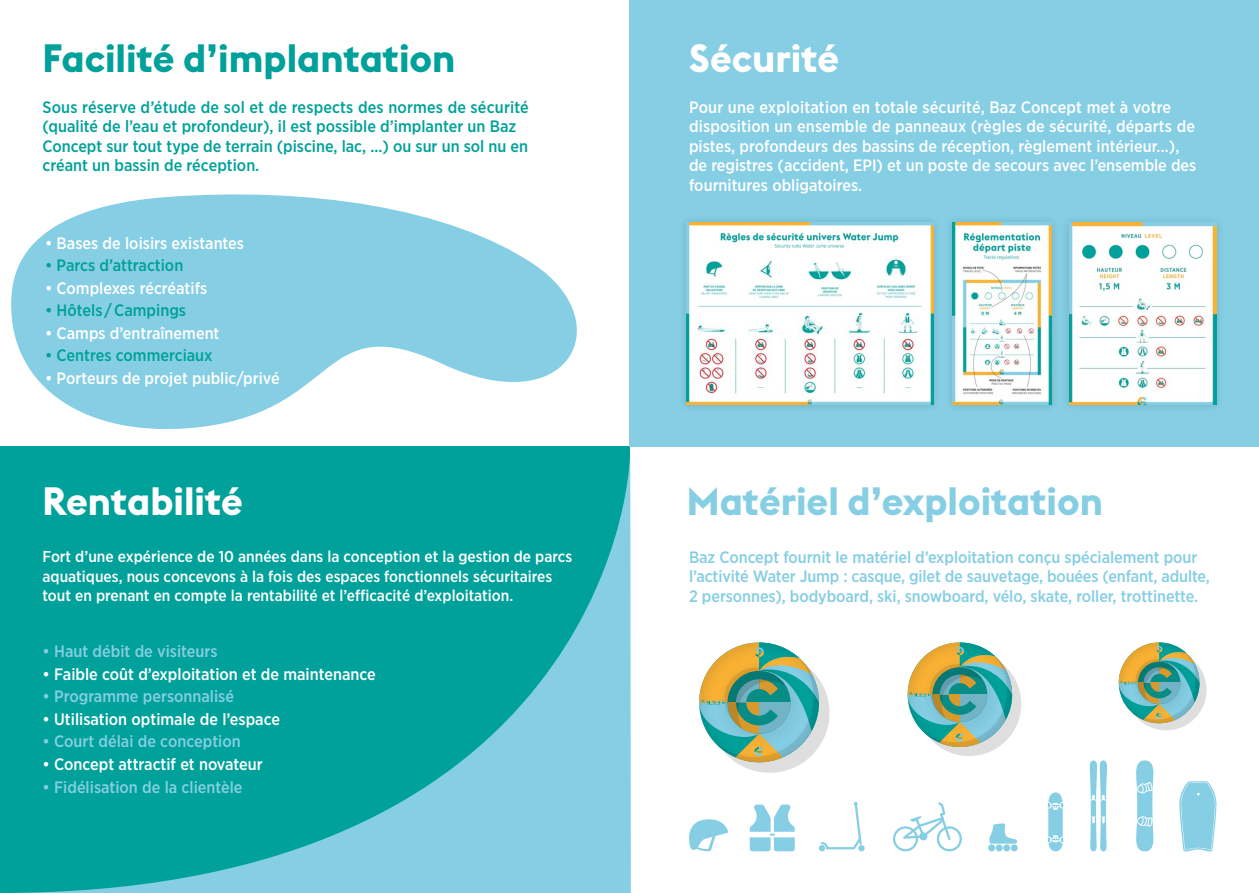
<style>
.page{position:relative;width:1259px;height:893px;background:#fff}
.page>*{position:absolute;margin:0;border:0;box-sizing:border-box;transform-origin:0 0}
.t1{font:700 39px "Euclid BP";color:#00a19a}
.t2{font:700 39px "Euclid BP";color:#85cee4}
.t3{font:700 39px "Euclid BP";color:#fff}
.t4{font:500 16.5px/19.5px "Gotham Narrow";color:#fff}
.t5{font:500 16.5px/19.5px "Gotham Narrow";letter-spacing:-.005em;color:#85cee4}
.t6{font:500 16.5px/19.5px "Gotham Narrow";color:#00a19a}
.t7{font:500 15.75px/19.5px "Gotham Narrow";color:#fff}
</style>
<div class="page">
<div style="left:629px;top:0;width:630px;height:446px;background:#85cee4"></div>
<svg style="left:11px;top:194px;width:566px;height:235px;fill:#85cee4"></svg>
<svg style="left:699px;top:642px;width:130px;height:131px"></svg>
<svg style="left:727px;top:671px;width:63px;height:63px;background:#519480"></svg>
<svg style="left:907px;top:642px;width:114px;height:114px"></svg>
<svg style="left:932px;top:667px;width:55px;height:55px;background:#52947f"></svg>
<svg style="left:1118px;top:642px;width:88px;height:88px"></svg>
<svg style="left:1137px;top:662px;width:43px;height:42px"></svg>
<div style="left:678px;top:215px;width:263px;height:198px;background:#000;opacity:.15"></div>
<img style="left:687px;top:223px;width:246px;height:182px">
<div style="left:944px;top:215px;width:115px;height:198px;background:#81c8dd"></div>
<img style="left:952px;top:223px;width:99px;height:182px">
<svg style="left:749px;top:804px;width:46px;height:47px"></svg>
<svg style="left:689px;top:819px;width:39px;height:33px"></svg>
<div style="left:1010px;top:844px;width:7px;height:7px;background:#85cee4;border-radius:50%"></div>
<div style="left:1003px;top:844px;width:7px;height:7px;background:#85cee4;border-radius:50%"></div>
<div style="left:995px;top:844px;width:7px;height:7px;background:#85cee4;border-radius:50%"></div>
<div style="left:988px;top:844px;width:7px;height:7px;background:#85cee4;border-radius:50%"></div>
<svg style="left:989px;top:823px;width:28px;height:21px"></svg>
<svg style="left:1047px;top:792px;width:16px;height:59px"></svg>
<svg style="left:819px;top:802px;width:45px;height:49px"></svg>
<svg style="left:1089px;top:760px;width:18px;height:91px"></svg>
<svg style="left:893px;top:802px;width:69px;height:49px"></svg>
<svg style="left:1136px;top:760px;width:17px;height:91px;background:#99d6e8"></svg>
<svg style="left:1179px;top:781px;width:37px;height:70px;background:#98d5e8"></svg>
<div style="left:1061px;top:214px;width:164px;height:199px;background:#82c9de"></div>
<img style="left:1069px;top:223px;width:147px;height:182px">
<svg style="left:0;top:446px;width:631px;height:447px;background:#1aaaa8"></svg>
<h1 class="t1" style="left:43px;top:33px;width:414px">Facilité d’implantation</h1>
<p class="t6" style="left:43px;top:97px;width:488px">Sous réserve d’étude de sol et de respects des normes de sécurité (qualité de l’eau et profondeur), il est possible d’implanter un Baz Concept sur tout type de terrain (piscine, lac, ...) ou sur un sol nu en créant un bassin de réception.</p>
<p class="t4" style="left:45px;top:233px;width:201px">• Bases de loisirs existantes</p>
<p class="t6" style="left:45px;top:256px;width:140px">• Parcs d’attraction</p>
<p class="t4" style="left:45px;top:278px;width:164px">• Complexes récréatifs</p>
<p class="t6" style="left:45px;top:301px;width:143px">• Hôtels / Campings</p>
<p class="t4" style="left:45px;top:323px;width:176px">• Camps d’entraînement</p>
<p class="t6" style="left:45px;top:346px;width:169px">• Centres commerciaux</p>
<p class="t4" style="left:45px;top:368px;width:236px">• Porteurs de projet public/privé</p>
<h1 class="t3" style="left:689px;top:33px;width:152px">Sécurité</h1>
<p class="t4" style="left:689px;top:97px;width:509px">Pour une exploitation en totale sécurité, Baz Concept met à votre disposition un ensemble de panneaux (règles de sécurité, départs de pistes, profondeurs des bassins de réception, règlement intérieur…), de registres (accident, EPI) et un poste de secours avec l’ensemble des fournitures obligatoires.</p>
<h1 class="t3" style="left:43px;top:476px;width:202px">Rentabilité</h1>
<h1 class="t2" style="left:687px;top:476px;width:417px">Matériel d’exploitation</h1>
<p class="t7" style="left:43px;top:547px;width:531px">Fort d’une expérience de 10 années dans la conception et la gestion de parcs aquatiques, nous concevons à la fois des espaces fonctionnels sécuritaires tout en prenant en compte la rentabilité et l’efficacité d’exploitation.</p>
<p class="t5" style="left:43px;top:642px;width:177px">• Haut débit de visiteurs</p>
<p class="t4" style="left:43px;top:664px;width:335px">• Faible coût d’exploitation et de maintenance</p>
<p class="t5" style="left:43px;top:687px;width:193px">• Programme personnalisé</p>
<p class="t4" style="left:43px;top:709px;width:239px">• Utilisation optimale de l’espace</p>
<p class="t5" style="left:43px;top:732px;width:200px">• Court délai de conception</p>
<p class="t4" style="left:43px;top:754px;width:222px">• Concept attractif et novateur</p>
<p class="t5" style="left:43px;top:777px;width:201px">• Fidélisation de la clientèle</p>
<p class="t5" style="left:689px;top:547px;width:522px">Baz Concept fournit le matériel d’exploitation conçu spécialement pour l’activité Water Jump : casque, gilet de sauvetage, bouées (enfant, adulte,<br>2 personnes), bodyboard, ski, snowboard, vélo, skate, roller, trottinette.</p>
</div>
